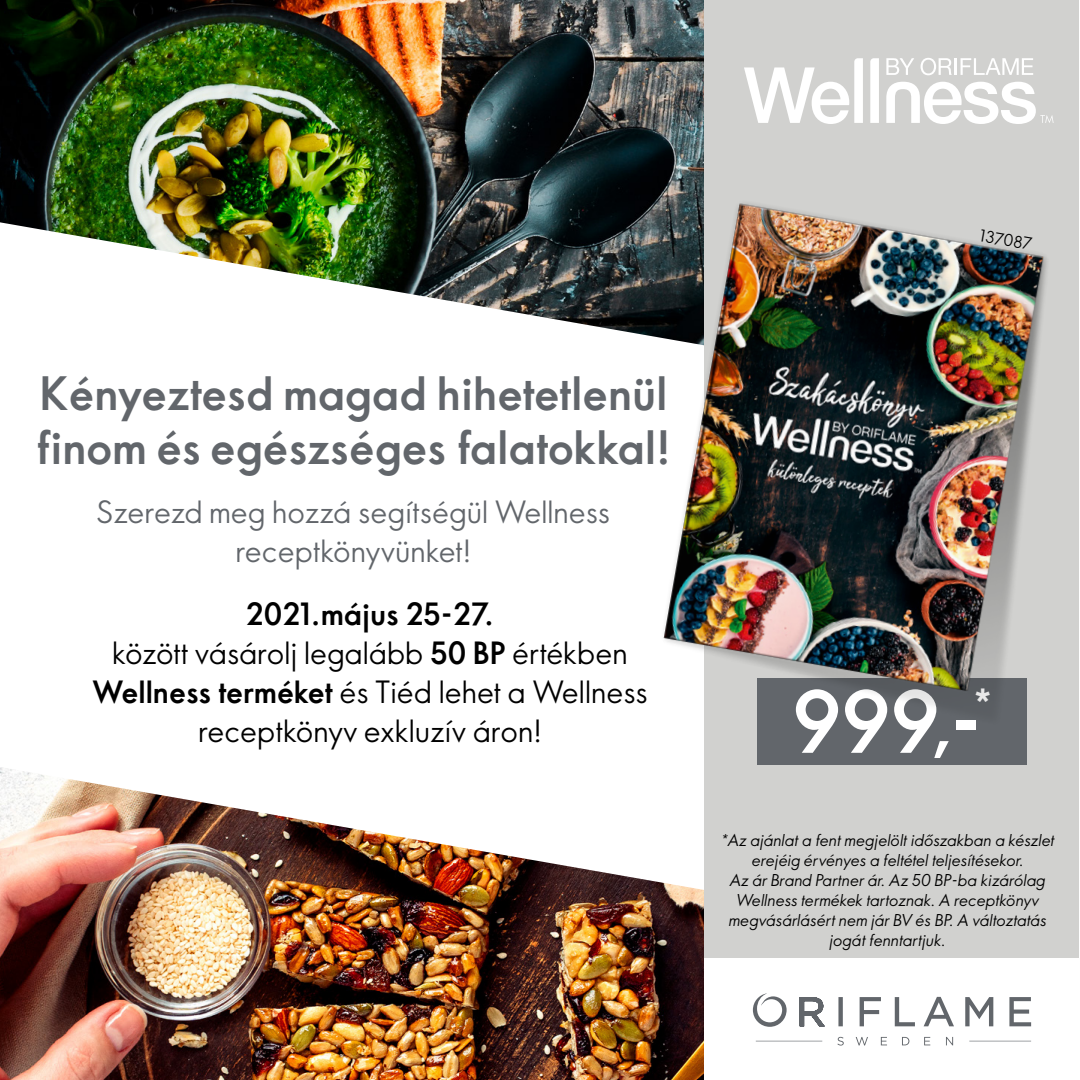
<style>
.page{position:relative;width:1080px;height:1080px;background:#fff}
.page>*{position:absolute;margin:0;border:0;box-sizing:border-box;transform-origin:0 0}
.t1{font:700 81.2px "Oriflame Sans Print";color:#fff}
.t2{font:700 47.3px "Oriflame Sans Print";color:#fff}
.t3{font:700 45px/54px "Oriflame Sans Print";color:#62666b}
.t4{font:30px/39px "Oriflame Sans Print";color:#000;text-align:center}
.t5{font:30px/39px "Oriflame Sans Print";color:#62666b;text-align:center}
.t6{font:italic 16px/20px "Oriflame Sans Print";color:#000;text-align:center}
.t7{font:16px "Oriflame Sans Print";color:#000}
.s1{font-weight:700}
</style>
<div class="page">
<img style="left:0;top:767px;width:704px;height:313px">
<img style="left:0;top:0;width:704px;height:331px">
<div style="left:704px;top:0;width:375px;height:958px;background:#d1d1cf"></div>
<div style="left:757px;top:678px;width:270px;height:86px;background:#62666b"></div>
<img style="left:619px;top:158px;width:428px;height:543px">
<svg style="left:753px;top:993px;width:278px;height:53px"></svg>
<svg style="left:744px;top:58px;width:119px;height:66px"></svg>
<svg style="left:870px;top:58px;width:9px;height:65px"></svg>
<svg style="left:886px;top:58px;width:28px;height:17px"></svg>
<svg style="left:921px;top:58px;width:31px;height:17px"></svg>
<hr style="left:954px;top:58px;width:3px;height:17px;background:#fff">
<svg style="left:961px;top:58px;width:72px;height:17px"></svg>
<svg style="left:886px;top:82px;width:168px;height:42px"></svg>
<h3 class="t3" style="left:36px;top:365px;width:636px">Kényeztesd magad hihetetlenül finom és egészséges falatokkal!</h3>
<h3 class="t5" style="left:96px;top:491px;width:516px">Szerezd meg hozzá segítségül Wellness receptkönyvünket!</h3>
<h3 class="t4" style="left:92px;top:593px;width:557px"><span class="s1">2021.május 25-27.<br></span>között vásárolj legalább <span class="s1">50 BP</span> értékben<br><span class="s1">Wellness terméket</span> és Tiéd lehet a Wellness receptkönyv exkluzív áron!</h3>
<p class="t7" style="left:982px;top:224px;width:54px;rotate:10deg">137087</p>
<h2 class="t2" style="left:973px;top:674px;width:22px">*</h2>
<h1 class="t1" style="left:791px;top:664px;width:194px">999,-</h1>
<p class="t6" style="left:720px;top:830px;width:335px">*Az ajánlat a fent megjelölt időszakban a készlet erejéig érvényes a feltétel teljesítésekor.<br>Az ár Brand Partner ár. Az 50 BP-ba kizárólag Wellness termékek tartoznak A. receptkönyv megvásárlásért nem jár BV és BP A. változtatás jogát fenntartjuk.</p>
</div>
